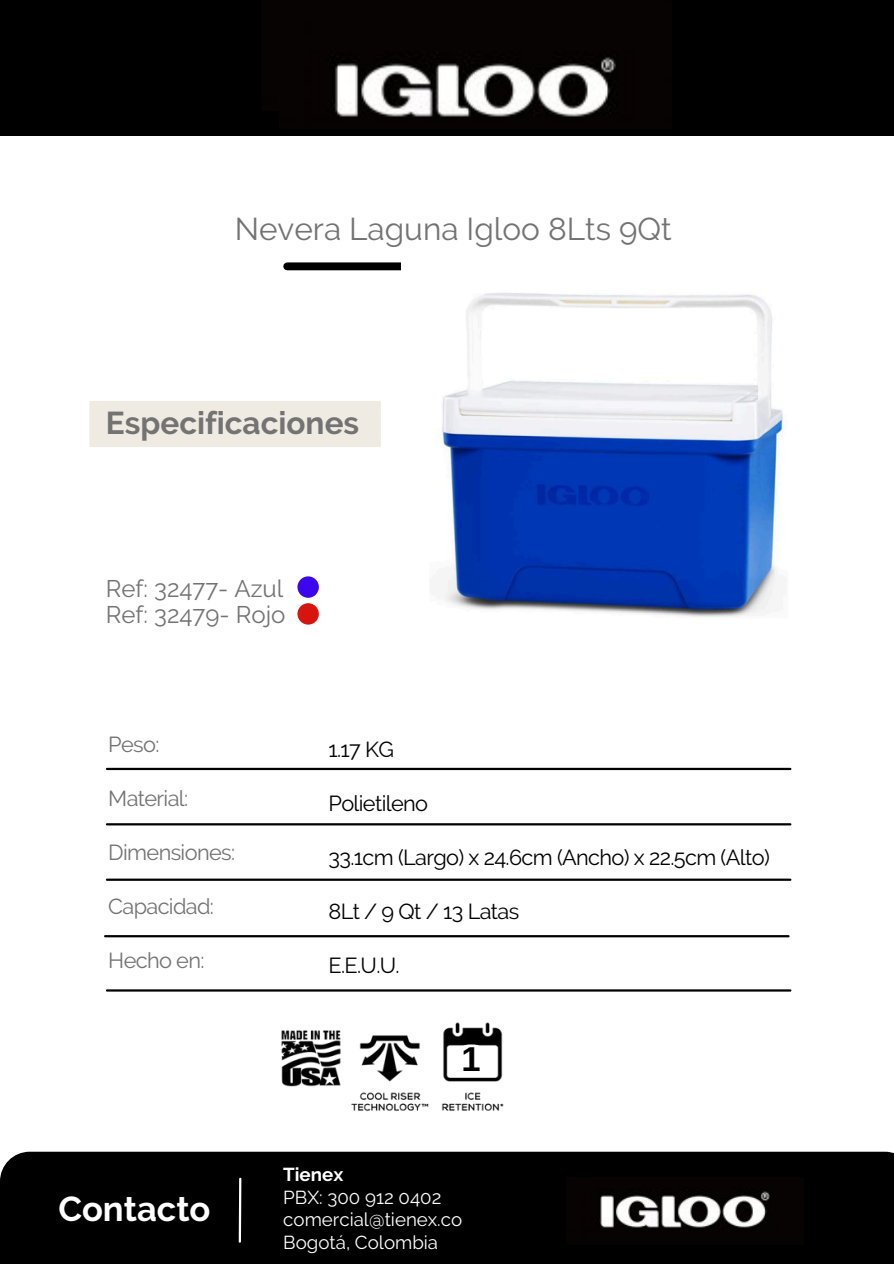
<style>
.page{position:relative;width:894px;height:1264px;background:#fff}
.page>*{position:absolute;margin:0;border:0;box-sizing:border-box;transform-origin:0 0}
.t1{font:700 34.5px "Raleway";color:#fff}
.t2{font:700 34.5px "Arimo";color:#000}
.t3{font:31.5px "Raleway";color:#747373}
.t4{font:700 31.5px "Raleway";color:#747373}
.t5{font:24px/25.8px "Raleway";color:#747373}
.t6{font:21.75px "Raleway";letter-spacing:-.03em;color:#000}
.t7{font:21.75px "Raleway";letter-spacing:-.03em;color:#747373}
.t8{font:18.75px "Raleway";color:#fff}
.t9{font:700 18.75px "Raleway";color:#fff}
</style>
<div class="page">
<div style="left:0;top:0;width:893px;height:136px;background:#000"></div>
<div style="left:287px;top:262px;width:319px;height:8px;background:#000"></div>
<div style="left:0;top:1151px;width:893px;height:112px;background:#000"></div>
<hr style="left:239px;top:1178px;width:2px;height:63px;background:#fff">
<div style="left:89px;top:401px;width:292px;height:46px;background:#f0ebe2"></div>
<hr style="left:107px;top:767px;width:683px;height:3px;background:#000">
<hr style="left:107px;top:823px;width:683px;height:2px;background:#000">
<hr style="left:107px;top:878px;width:683px;height:2px;background:#000">
<img style="left:328px;top:52px;width:288px;height:65px">
<img style="left:566px;top:1177px;width:237px;height:66px">
<hr style="left:107px;top:989px;width:683px;height:2px;background:#000">
<img style="left:281px;top:1030px;width:60px;height:57px">
<img style="left:351px;top:1035px;width:78px;height:77px">
<img style="left:441px;top:1022px;width:63px;height:89px">
<svg style="left:454px;top:1044px;width:34px;height:31px"></svg>
<hr style="left:105px;top:935px;width:683px;height:2px;background:#000">
<img style="left:401px;top:262px;width:385px;height:355px">
<div style="left:297px;top:576px;width:22px;height:22px;background:#3c07ed;border-radius:50%"></div>
<div style="left:297px;top:603px;width:22px;height:21px;background:#d7150f;border-radius:50%"></div>
<p class="t3" style="left:235px;top:211px;width:438px">Nevera Laguna Igloo 8Lts 9Qt</p>
<p class="t4" style="left:106px;top:404px;width:255px">Especificaciones</p>
<p class="t5" style="left:106px;top:575px;width:181px">Ref: 32477- Azul<br>Ref: 32479- Rojo</p>
<p class="t7" style="left:108px;top:732px;width:53px">Peso:</p>
<p class="t7" style="left:108px;top:786px;width:81px">Material:</p>
<h2 class="t7" style="left:108px;top:840px;width:128px">Dimensiones:</h2>
<h2 class="t7" style="left:108px;top:894px;width:107px">Capacidad:</h2>
<p class="t7" style="left:108px;top:948px;width:98px">Hecho en:</p>
<h1 class="t6" style="left:328px;top:736px;width:67px">1.17 KG</h1>
<h1 class="t6" style="left:328px;top:790px;width:101px">Polietileno</h1>
<h1 class="t6" style="left:328px;top:844px;width:443px">33.1cm (Largo) x 24.6cm (Ancho) x 22.5cm (Alto)</h1>
<h1 class="t6" style="left:328px;top:898px;width:192px">8Lt / 9 Qt / 13 Latas</h1>
<h1 class="t6" style="left:328px;top:952px;width:73px">E.E.U.U.</h1>
<p class="t2" style="left:461px;top:1039px;width:21px">1</p>
<p class="t1" style="left:58px;top:1188px;width:154px">Contacto</p>
<h1 class="t9" style="left:283px;top:1163px;width:61px">Tienex</h1>
<p class="t8" style="left:283px;top:1185px;width:160px">PBX: 300 912 0402</p>
<p class="t8" style="left:283px;top:1208px;width:180px">comercial@tienex.co</p>
<p class="t8" style="left:283px;top:1230px;width:156px">Bogotá, Colombia</p>
</div>
